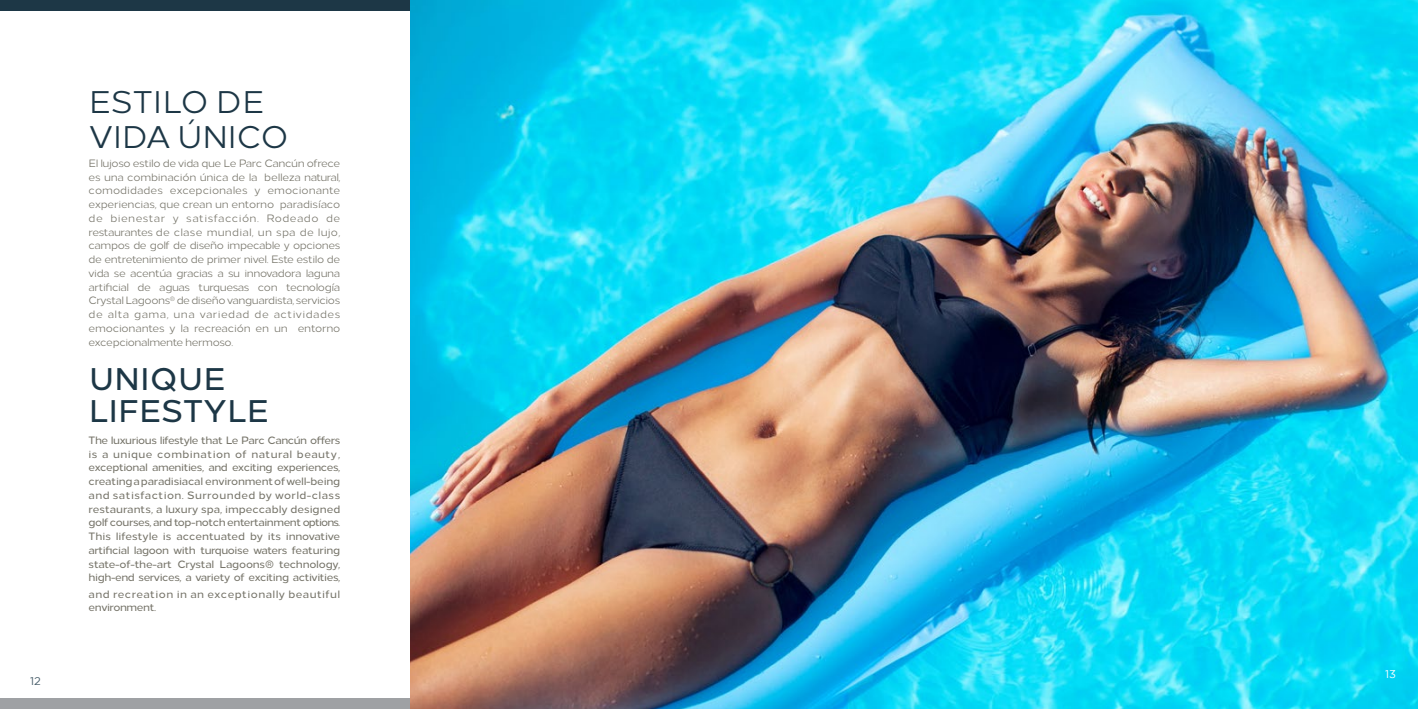
<style>
.page{position:relative;width:1418px;height:709px;background:#fff}
.page>*{position:absolute;margin:0;border:0;box-sizing:border-box;transform-origin:0 0}
.t1{font:31.25px/35px "Loew";letter-spacing:-.02em;color:#1d3746}
.t2{font:500 31.25px/31.2px "Loew";color:#1d3746}
.t3{font:11.25px "Gotham";color:#fff}
.t4{font:11.25px "Gotham";color:#4a5f6b}
.t5{font:10.62px/13.8px "Loew";letter-spacing:-.04em;color:#747267;text-align:justify}
.t6{font:500 10.62px/13.8px "Loew";letter-spacing:-.04em;color:#747267;text-align:justify}
.t7{font:500 10.62px/13.8px "Loew";letter-spacing:.04em;color:#747267}
</style>
<div class="page">
<div style="left:0;top:697px;width:1417px;height:12px;background:#9fa1a4"></div>
<div style="left:0;top:0;width:1417px;height:11px;background:#1d3746"></div>
<img style="left:410px;top:0;width:1007px;height:709px">
<p class="t4" style="left:30px;top:675px;width:12px">12</p>
<h1 class="t1" style="left:89px;top:81px;width:201px">ESTILO DE<br>VIDA ÚNICO</h1>
<p class="t5" style="left:89px;top:155px;width:253px">El lujoso estilo de vida que Le Parc Cancún ofrece es una combinación única de la belleza natural, comodidades excepcionales y emocionante experiencias, que crean un entorno paradisíaco de bienestar y satisfacción. Rodeado de restaurantes de clase mundial, un spa de lujo, campos de golf de diseño impecable y opciones de entretenimiento de primer nivel. Este estilo de vida se acentúa gracias a su innovadora laguna artificial de aguas turquesas con tecnología Crystal Lagoons<sup>®</sup> de diseño vanguardista, servicios de alta gama, una variedad de actividades emocionantes y la recreación en un entorno excepcionalmente hermoso.</p>
<h1 class="t2" style="left:89px;top:361px;width:181px">UNIQUE<br>LIFESTYLE</h1>
<p class="t6" style="left:89px;top:432px;width:253px">The luxurious lifestyle that Le Parc Cancún offers is a unique combination of natural beauty, exceptional amenities, and exciting experiences, creating a paradisiacal environment of well-being and satisfaction. Surrounded by world-class restaurants, a luxury spa, impeccably designed golf courses, and top-notch entertainment options.<br>This lifestyle is accentuated by its innovative artificial lagoon with turquoise waters featuring state-of-the-art Crystal Lagoons® technology, high-end services, a variety of exciting activities,</p>
<p class="t7" style="left:89px;top:586px;width:253px">and recreation in an exceptionally beautiful environment.</p>
<p class="t3" style="left:1385px;top:668px;width:12px">13</p>
</div>
